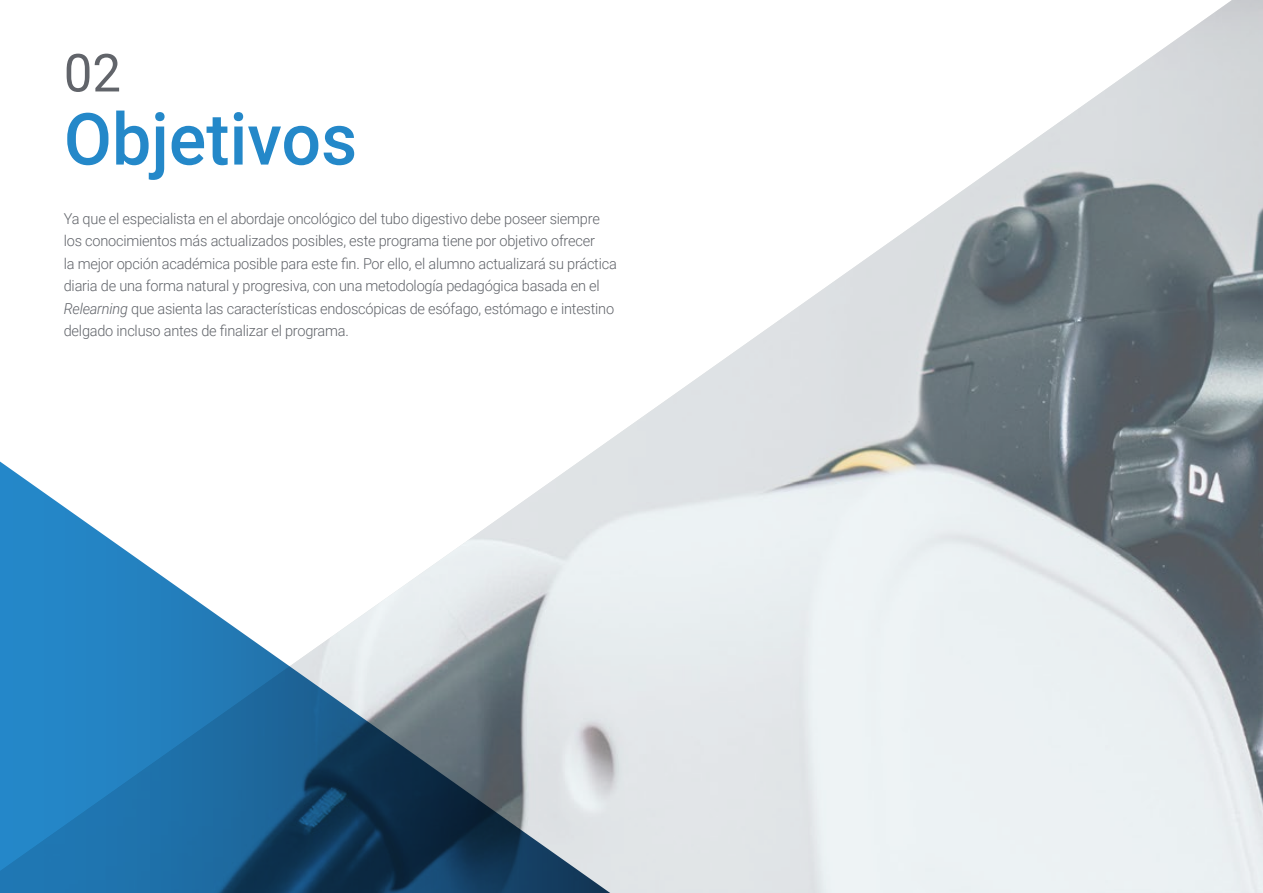
<style>
.page{position:relative;width:1263px;height:893px;background:#fff}
.page>*{position:absolute;margin:0;border:0;box-sizing:border-box;transform-origin:0 0}
.t1{font:500 72px "Roboto";color:#2488c9}
.t2{font:52.5px "Roboto";color:#61646a}
.t3{font:300 15px/22.5px "Roboto";letter-spacing:-.015em;color:#61646a}
.s1{font-style:italic}
</style>
<div class="page">
<img style="left:601px;top:0;width:662px;height:893px">
<svg style="left:0;top:446px;width:640px;height:447px"></svg>
<h2 class="t2" style="left:64px;top:36px;width:59px">02</h2>
<h1 class="t1" style="left:64px;top:89px;width:295px">Objetivos</h1>
<p class="t3" style="left:64px;top:207px;width:555px">Ya que el especialista en el abordaje oncológico del tubo digestivo debe poseer siempre los conocimientos más actualizados posibles, este programa tiene por objetivo ofrecer<br>la mejor opción académica posible para este fin. Por ello, el alumno actualizará su práctica diaria de una forma natural y progresiva, con una metodología pedagógica basada en el <span class="s1">Relearning</span> que asienta las características endoscópicas de esófago, estómago e intestino delgado incluso antes de finalizar el programa.</p>
</div>
